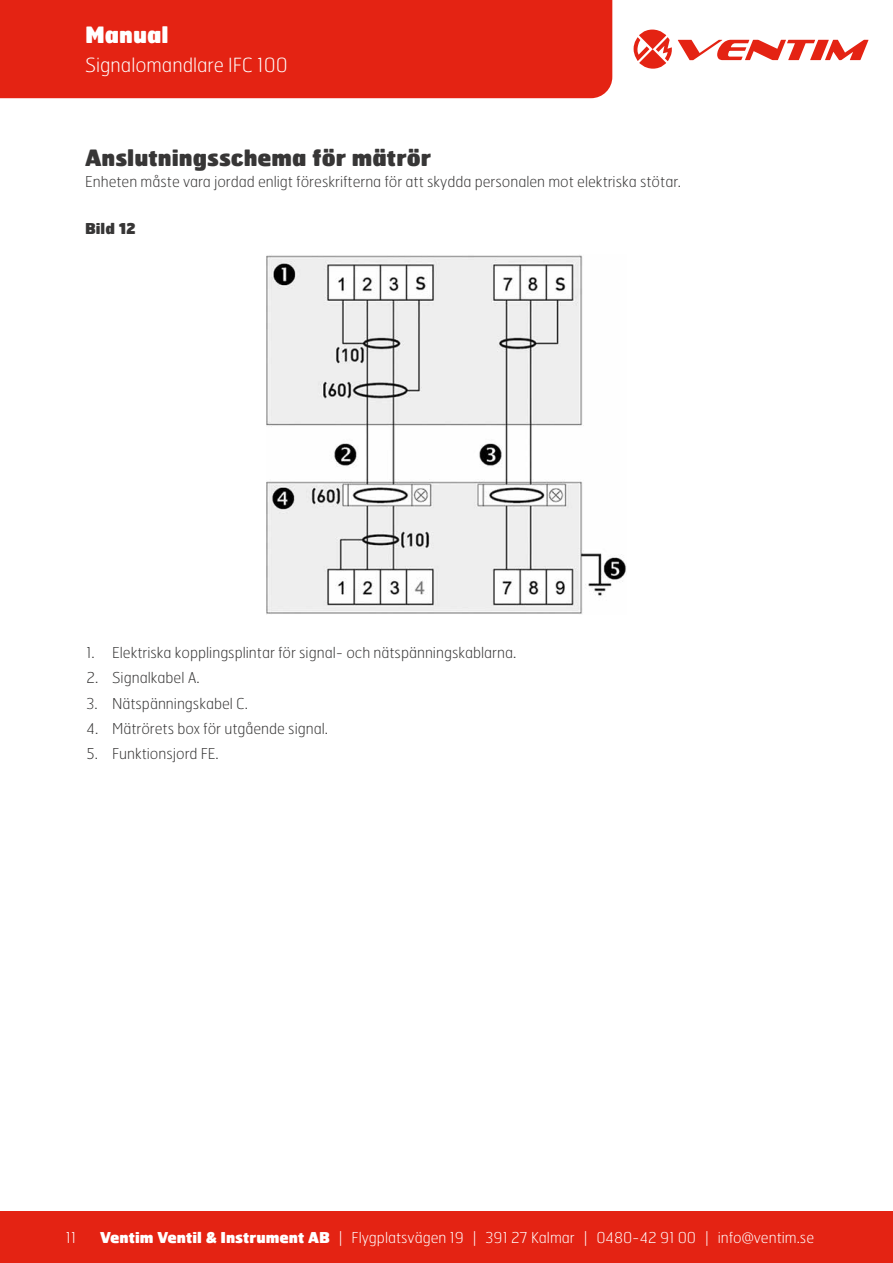
<style>
.page{position:relative;width:893px;height:1263px;background:#fff}
.page>*{position:absolute;margin:0;border:0;box-sizing:border-box;transform-origin:0 0}
.t1{font:900 22.5px "Hermes FB";color:#373636}
.t2{font:900 22.5px "Hermes FB";color:#fff}
.t3{font:100 19.5px "Hermes FB";color:#fff}
.t4{font:100 15px "Hermes FB";color:#373636}
.t5{font:100 15px "Hermes FB";color:#fff}
.t6{font:900 15px "Hermes FB";color:#373636}
.s1{font-weight:900}
</style>
<div class="page">
<div style="left:0;top:1212px;width:893px;height:51px;background:#e42313"></div>
<div style="left:0;top:0;width:612px;height:98px;background:#e42313"></div>
<svg style="left:634px;top:30px;width:38px;height:39px"></svg>
<svg style="left:678px;top:40px;width:190px;height:20px"></svg>
<img style="left:266px;top:255px;width:360px;height:360px">
<h1 class="t2" style="left:85px;top:20px;width:85px">Manual</h1>
<h2 class="t3" style="left:85px;top:52px;width:204px">Signalomandlare IFC 100</h2>
<h1 class="t1" style="left:85px;top:143px;width:347px">Anslutningsschema för mätrör</h1>
<p class="t4" style="left:85px;top:172px;width:597px">Enheten måste vara jordad enligt föreskrifterna för att skydda personalen mot elektriska stötar.</p>
<p class="t6" style="left:85px;top:218px;width:52px">Bild 12</p>
<p class="t4" style="left:87px;top:643px;width:431px">1. Elektriska kopplingsplintar för signal- och nätspänningskablarna.</p>
<p class="t4" style="left:87px;top:668px;width:115px">2. Signalkabel A.</p>
<p class="t4" style="left:87px;top:694px;width:163px">3. Nätspänningskabel C.</p>
<p class="t4" style="left:87px;top:719px;width:243px">4. Mätrörets box för utgående signal.</p>
<p class="t4" style="left:87px;top:744px;width:134px">5. Funktionsjord FE.</p>
<p class="t5" style="left:66px;top:1228px;width:12px">11</p>
<p class="t5" style="left:100px;top:1228px;width:716px"><span class="s1">Ventim Ventil &amp; Instrument AB</span> | Flygplatsvägen 19 | 391 27 Kalmar | 0480-42 91 00 | info@ventim.se</p>
</div>
